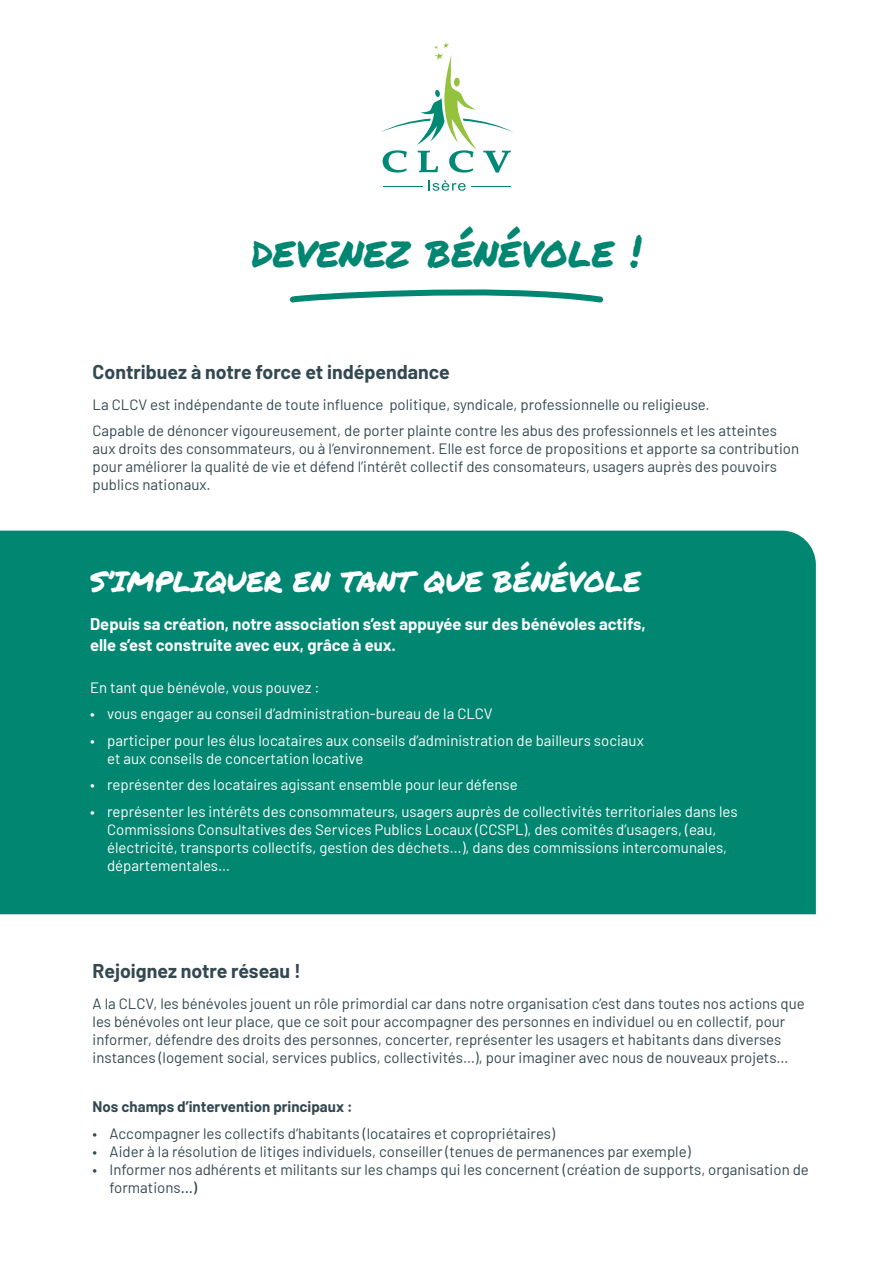
<style>
.page{position:relative;width:893px;height:1263px;background:#fff}
.page>*{position:absolute;margin:0;border:0;box-sizing:border-box;transform-origin:0 0}
.t1{font:43.5px "Permanent Marker";color:#008671}
.t2{font:28.5px "Permanent Marker";color:#fff}
.t3{font:700 19.5px "Barlow";color:#334851}
.t4{font:700 16.5px/21px "Barlow";color:#fff}
.t5{font:15px/18px "Barlow";color:#334851}
.t6{font:15px/18px "Barlow";color:#fff}
.t7{font:700 15px "Barlow";color:#334851}
.s1{font-weight:500}
</style>
<div class="page">
<div style="left:0;top:531px;width:816px;height:383px;background:#008671"></div>
<svg style="left:381px;top:42px;width:132px;height:131px"></svg>
<hr style="left:383px;top:186px;width:39px;height:1px;background:#008974">
<hr style="left:472px;top:186px;width:39px;height:1px;background:#008974">
<svg style="left:428px;top:180px;width:38px;height:11px"></svg>
<svg style="left:289px;top:289px;width:315px;height:14px"></svg>
<h1 class="t1" style="left:251px;top:226px;width:392px">devenez bénévole !</h1>
<h3 class="t3" style="left:93px;top:365px;width:359px">Contribuez à notre force et indépendance</h3>
<p class="t5" style="left:93px;top:390px;width:686px;line-height:26.5px">La CLCV est indépendante de toute influence politique, syndicale, professionnelle ou religieuse.<br>Capable de dénoncer vigoureusement, de porter plainte contre les abus des professionnels et les atteintes</p>
<p class="t5" style="left:93px;top:438px;width:708px">aux droits des consommateurs, ou à l’environnement. Elle est force de propositions et apporte sa contribution pour améliorer la qualité de vie et défend l’intérêt collectif des consomateurs, usagers auprès des pouvoirs publics nationaux.</p>
<h2 class="t2" style="left:90px;top:565px;width:552px">S’IMPLIQUER EN TANT QUE BÉNÉVOLE</h2>
<p class="t4" style="left:90px;top:615px;width:557px">Depuis sa création, notre association s’est appuyée sur des bénévoles actifs, elle s’est construite avec eux, grâce à eux.</p>
<p class="t6" style="left:90px;top:679px;width:231px">En tant que bénévole, vous pouvez :</p>
<p class="t6" style="left:90px;top:706px;width:404px">• vous engager au conseil d’administration-bureau de la CLCV</p>
<p class="t6" style="left:107px;top:732px;width:538px;text-indent:-17px">• participer pour les élus locataires aux conseils d’administration de bailleurs sociaux et aux conseils de concertation locative</p>
<p class="t6" style="left:90px;top:777px;width:429px">• représenter des locataires agissant ensemble pour leur défense</p>
<p class="t6" style="left:107px;top:803px;width:632px;text-indent:-17px">• représenter les intérêts des consommateurs, usagers auprès de collectivités territoriales dans les Commissions Consultatives des Services Publics Locaux (CCSPL), des comités d’usagers, (eau, électricité, transports collectifs, gestion des déchets…), dans des commissions intercomunales, départementales…</p>
<h3 class="t3" style="left:93px;top:964px;width:210px">Rejoignez notre réseau !</h3>
<p class="t5" style="left:93px;top:996px;width:714px">A la CLCV, les bénévoles jouent un rôle primordial car dans notre organisation c’est dans toutes nos actions que les bénévoles ont leur place, que ce soit pour accompagner des personnes en individuel ou en collectif, pour informer, défendre des droits des personnes, concerter, représenter les usagers et habitants dans diverses instances (logement social, services publics, collectivités…), pour imaginer avec nous de nouveaux projets…</p>
<p class="t7" style="left:93px;top:1101px;width:261px">Nos champs d’intervention principaux :</p>
<p class="t5" style="left:93px;top:1125px;width:464px">• Accompagner les collectifs d’habitants (locataires et copropriétaires)</p>
<p class="t5" style="left:93px;top:1143px;width:599px">• Aider à la résolution de litiges individuels, conseiller (tenues de permanences par exemple)</p>
<p class="t5" style="left:110px;top:1161px;width:701px;text-indent:-17px">• Informer nos adhérents et militants sur les champs qui les concernent (création de supports, organisation de formations<span class="s1">…)</span></p>
</div>
